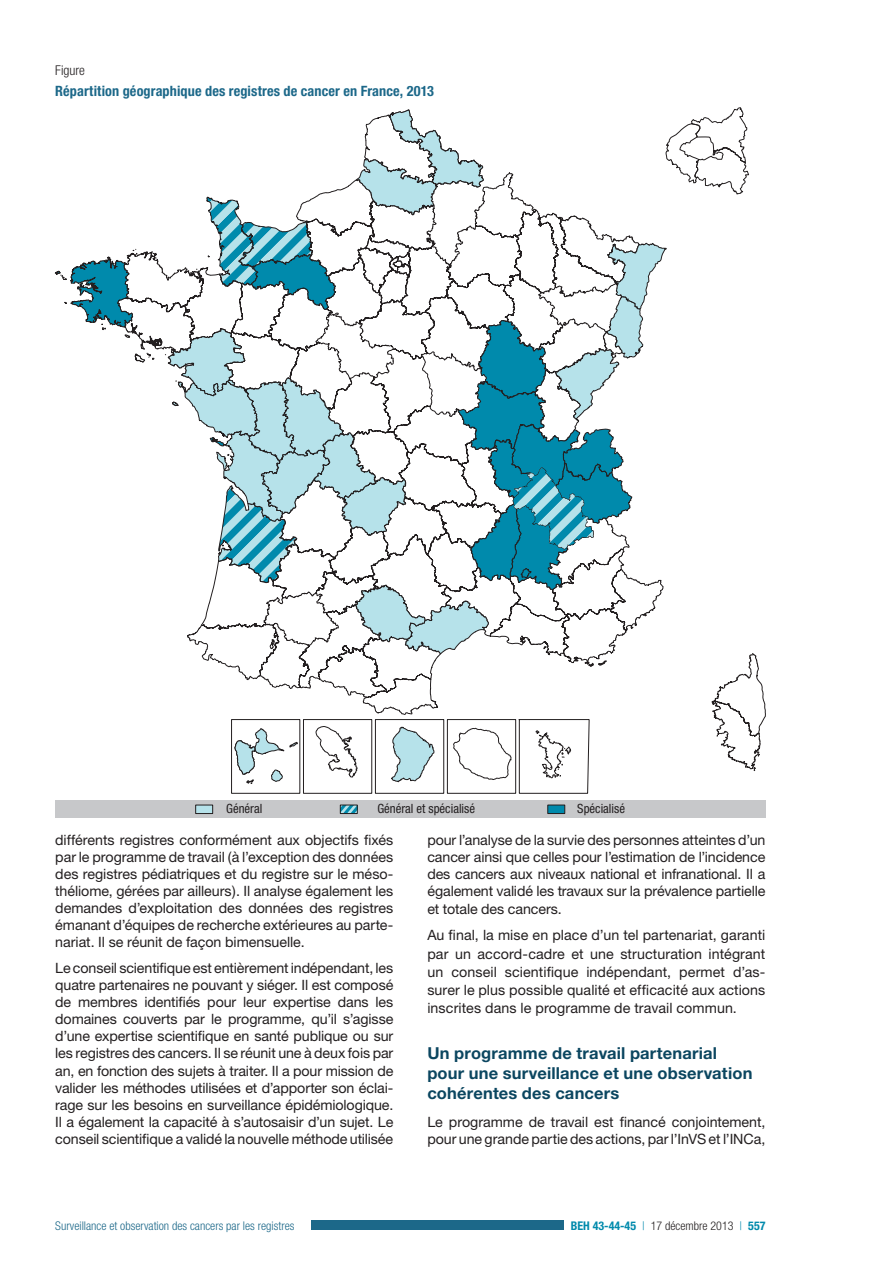
<style>
.page{position:relative;width:893px;height:1263px;background:#fff}
.page>*{position:absolute;margin:0;border:0;box-sizing:border-box;transform-origin:0 0}
.t1{font:700 16.5px/20px "Helvetica Neue";letter-spacing:.01em;color:#0b4660}
.t2{font:14.25px/17.1px "Helvetica Neue";letter-spacing:-.005em;color:#231f20;text-align:justify}
.t3{font:700 condensed 14.25px "Helvetica Neue";letter-spacing:.01em;color:#1c6889}
.t4{font:300 condensed 13.5px "Helvetica Neue";color:#231f20}
.t5{font:condensed 12.75px "Helvetica Neue LT Std";color:#231f20}
.t6{font:300 condensed 12px "Helvetica Neue";color:#1c6889}
.t7{font:700 condensed 12px "Helvetica Neue";color:#008aac}
.s1{font-weight:300}
.s2{font-weight:300;color:#231f20}
</style>
<div class="page">
<div style="left:312px;top:1220px;width:252px;height:10px;background:#1c6889"></div>
<div style="left:55px;top:801px;width:710px;height:17px;background:#c7c8ca"></div>
<svg style="left:201px;top:107px;width:565px;height:664px"></svg>
<svg style="left:667px;top:123px;width:34px;height:459px"></svg>
<svg style="left:427px;top:655px;width:85px;height:64px"></svg>
<svg style="left:231px;top:719px;width:359px;height:75px"></svg>
<div style="left:195px;top:805px;width:18px;height:9px;background:#b6e2ea;border:1px solid #231f20"></div>
<div style="left:547px;top:805px;width:18px;height:9px;background:#008aac;border:1px solid #231f20"></div>
<svg style="left:342px;top:807px;width:14px;height:5px"></svg>
<div style="left:340px;top:805px;width:18px;height:9px;border:1px solid #231f20"></div>
<svg style="left:55px;top:107px;width:612px;height:548px"></svg>
<p class="t4" style="left:55px;top:62px;width:31px">Figure</p>
<p class="t3" style="left:55px;top:82px;width:380px">Répartition géographique des registres de cancer en France, 2013</p>
<p class="t5" style="left:226px;top:801px;width:38px">Général</p>
<p class="t5" style="left:377px;top:801px;width:99px">Général et spécialisé</p>
<p class="t5" style="left:577px;top:801px;width:49px">Spécialisé</p>
<p class="t2" style="left:55px;top:831px;width:340px">différents registres conformément aux objectifs fixés par le programme de travail (à l’exception des données des registres pédiatriques et du registre sur le méso&shy;théliome, gérées par ailleurs). Il analyse également les demandes d’exploitation des données des registres émanant d’équipes de recherche extérieures au parte&shy;nariat. Il se réunit de façon bimensuelle.</p>
<p class="t2" style="left:55px;top:959px;width:340px;text-align:left">Le conseil scientifique est entièrement indépendant, les quatre partenaires ne pouvant y siéger. Il est composé de membres identifiés pour leur expertise dans les domaines couverts par le programme, qu’il s’agisse d’une expertise scientifique en santé publique ou sur les registres des cancers. Il se réunit une à deux fois par an, en fonction des sujets à traiter. Il a pour mission de valider les méthodes utilisées et d’apporter son éclai&shy;rage sur les besoins en surveillance épidémiologique.<br>Il a également la capacité à s’autosaisir d’un sujet. Le conseil scientifique a validé la nouvelle méthode utilisée</p>
<p class="t2" style="left:427px;top:831px;width:340px">pour l’analyse de la survie des personnes atteintes d’un cancer ainsi que celles pour l’estimation de l’incidence des cancers aux niveaux national et infranational. Il a également validé les travaux sur la prévalence partielle et totale des cancers.</p>
<p class="t2" style="left:427px;top:926px;width:340px;line-height:18.3px">Au final, la mise en place d’un tel partenariat, garanti par un accord-cadre et une structuration intégrant un conseil scientifique indépendant, permet d’as&shy;surer le plus possible qualité et efficacité aux actions inscrites dans le programme de travail commun.</p>
<p class="t1" style="left:427px;top:1043px;width:327px">Un programme de travail partenarial pour une surveillance et une observation cohérentes des cancers</p>
<p class="t2" style="left:427px;top:1113px;width:340px">Le programme de travail est financé conjointement, pour une grande partie des actions, par l’InVS et l’INCa,</p>
<p class="t6" style="left:55px;top:1219px;width:241px">Surveillance et observation des cancers par les registres</p>
<p class="t7" style="left:571px;top:1218px;width:196px">BEH 43-44-45 <span class="s1">|</span> <span class="s2">17 décembre 2013</span> <span class="s1">|</span> 557</p>
</div>
